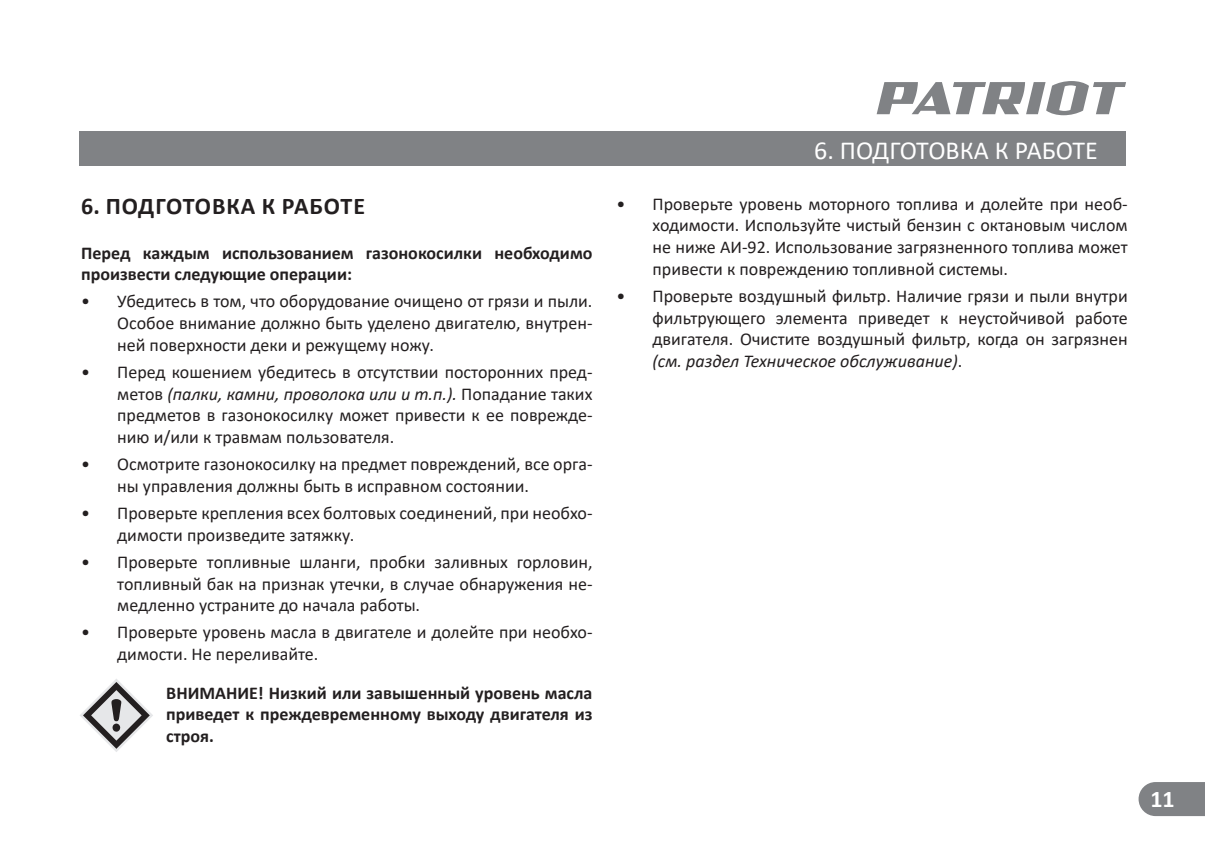
<style>
.page{position:relative;width:1205px;height:857px;background:#fff}
.page>*{position:absolute;margin:0;border:0;box-sizing:border-box;transform-origin:0 0}
.t1{font:26px "Calibri";color:#fff}
.t2{font:700 24px "Calibri";letter-spacing:.04em;color:#231f20}
.t3{font:700 24px "Calibri";color:#fff}
.t4{font:18px/21.6px "Calibri";color:#231f20;text-align:justify}
.t5{font:700 18px/21.6px "Calibri";color:#231f20}
.s1{font-style:italic}
</style>
<div class="page">
<svg style="left:877px;top:81px;width:249px;height:34px"></svg>
<div style="left:80px;top:132px;width:1046px;height:34px;background:#808285"></div>
<div style="left:1139px;top:782px;width:66px;height:33px;background:#808285"></div>
<svg style="left:80px;top:679px;width:73px;height:73px"></svg>
<h2 class="t2" style="left:81px;top:189px;width:285px">6. ПОДГОТОВКА К РАБОТЕ</h2>
<p class="t5" style="left:81px;top:241px;width:513px">Перед каждым использованием газонокосилки необходимо произвести следующие операции:</p>
<p class="t4" style="left:117px;top:290px;width:477px;text-indent:-36px">• Убедитесь в том, что оборудование очищено от грязи и пыли.<br>Особое внимание должно быть уделено двигателю, внутрен&shy;ней поверхности деки и режущему ножу.</p>
<p class="t4" style="left:117px;top:360px;width:477px;text-indent:-36px">• Перед кошением убедитесь в отсутствии посторонних пред&shy;метов <span class="s1">(палки, камни, проволока или и т.п.).</span> Попадание таких предметов в газонокосилку может привести к ее поврежде&shy;нию и/или к травмам пользователя.</p>
<p class="t4" style="left:117px;top:453px;width:477px;text-indent:-36px">• Осмотрите газонокосилку на предмет повреждений, все орга&shy;ны управления должны быть в исправном состоянии.</p>
<p class="t4" style="left:117px;top:501px;width:477px;text-indent:-36px">• Проверьте крепления всех болтовых соединений, при необхо&shy;димости произведите затяжку.</p>
<p class="t4" style="left:117px;top:550px;width:477px;text-indent:-36px">• Проверьте топливные шланги, пробки заливных горловин, топливный бак на признак утечки, в случае обнаружения не&shy;медленно устраните до начала работы.</p>
<p class="t4" style="left:117px;top:621px;width:477px;text-indent:-36px">• Проверьте уровень масла в двигателе и долейте при необхо&shy;димости. Не переливайте.</p>
<p class="t5" style="left:166px;top:681px;width:428px;text-align:justify">ВНИМАНИЕ! Низкий или завышенный уровень масла приведет к преждевременному выходу двигателя из строя.</p>
<h1 class="t1" style="left:814px;top:132px;width:285px">6. ПОДГОТОВКА К РАБОТЕ</h1>
<p class="t4" style="left:653px;top:192px;width:477px;text-indent:-36px">• Проверьте уровень моторного топлива и долейте при необ&shy;ходимости. Используйте чистый бензин с октановым числом не ниже АИ-92. Использование загрязненного топлива может привести к повреждению топливной системы.</p>
<p class="t4" style="left:653px;top:284px;width:477px;text-indent:-36px">• Проверьте воздушный фильтр. Наличие грязи и пыли внутри фильтрующего элемента приведет к неустойчивой работе двигателя. Очистите воздушный фильтр, когда он загрязнен <span class="s1">(см. раздел Техническое обслуживание)</span>.</p>
<h2 class="t3" style="left:1150px;top:781px;width:26px">11</h2>
</div>
